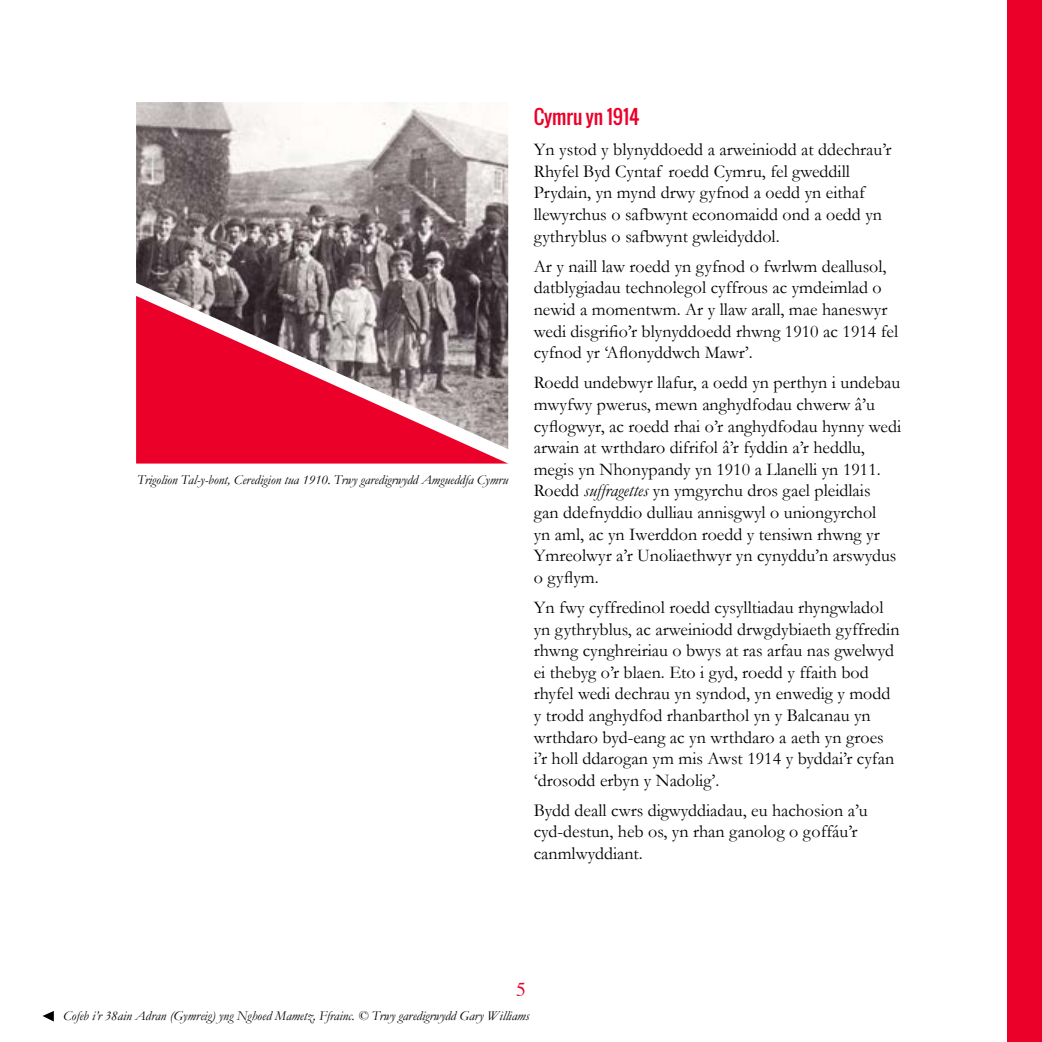
<style>
.page{position:relative;width:1042px;height:1042px;background:#fff}
.page>*{position:absolute;margin:0;border:0;box-sizing:border-box;transform-origin:0 0}
.Headings{font:19.5px "Oswald";color:#eb0029}
.t1{font:19.5px "Times";color:#eb0029}
.body_text{font:18px/21.6px "Garamond";color:#000}
.t2{font:italic 13.5px "Garamond";color:#000}
.s1{font-style:italic}
</style>
<div class="page">
<div style="left:1008px;top:0;width:34px;height:1042px;background:#eb0029"></div>
<div style="left:136px;top:449px;width:371px;height:14px;background:#eb0029"></div>
<img style="left:136px;top:102px;width:372px;height:347px">
<svg style="left:43px;top:1011px;width:11px;height:10px"></svg>
<p class="t2" style="left:137px;top:472px;width:372px">Trigolion Tal-y-bont, Ceredigion tua 1910. Trwy garedigrwydd Amgueddfa Cymru</p>
<p class="Headings" style="left:534px;top:102px;width:107px">CYMRU YN 1914</p>
<p class="body_text" style="left:534px;top:139px;width:359px">Yn ystod y blynyddoedd a arweiniodd at ddechrau’r Rhyfel Byd Cyntaf roedd Cymru, fel gweddill Prydain, yn mynd drwy gyfnod a oedd yn eithaf llewyrchus o safbwynt economaidd ond a oedd yn gythryblus o safbwynt gwleidyddol.</p>
<p class="body_text" style="left:534px;top:255px;width:366px">Ar y naill law roedd yn gyfnod o fwrlwm deallusol, datblygiadau technolegol cyffrous ac ymdeimlad o newid a momentwm. Ar y llaw arall, mae haneswyr wedi disgrifio’r blynyddoedd rhwng 1910 ac 1914 fel cyfnod yr ‘Aflonyddwch Mawr’.</p>
<p class="body_text" style="left:534px;top:372px;width:369px">Roedd undebwyr llafur, a oedd yn perthyn i undebau mwyfwy pwerus, mewn anghydfodau chwerw â’u cyflogwyr, ac roedd rhai o’r anghydfodau hynny wedi arwain at wrthdaro difrifol â’r fyddin a’r heddlu, megis yn Nhonypandy yn 1910 a Llanelli yn 1911.<br>Roedd <span class="s1">suffragettes</span> yn ymgyrchu dros gael pleidlais<br>gan ddefnyddio dulliau annisgwyl o uniongyrchol<br>yn aml, ac yn Iwerddon roedd y tensiwn rhwng yr Ymreolwyr a’r Unoliaethwyr yn cynyddu’n arswydus o gyflym.</p>
<p class="body_text" style="left:534px;top:596px;width:367px">Yn fwy cyffredinol roedd cysylltiadau rhyngwladol yn gythryblus, ac arweiniodd drwgdybiaeth gyffredin rhwng cynghreiriau o bwys at ras arfau nas gwelwyd ei thebyg o’r blaen. Eto i gyd, roedd y ffaith bod rhyfel wedi dechrau yn syndod, yn enwedig y modd y trodd anghydfod rhanbarthol yn y Balcanau yn wrthdaro byd-eang ac yn wrthdaro a aeth yn groes i’r holl ddarogan ym mis Awst 1914 y byddai’r cyfan ‘drosodd erbyn y Nadolig’.</p>
<p class="body_text" style="left:534px;top:799px;width:335px">Bydd deall cwrs digwyddiadau, eu hachosion a’u cyd-destun, heb os, yn rhan ganolog o goffáu’r canmlwyddiant.</p>
<p class="t1" style="left:516px;top:977px;width:11px">5</p>
<p class="t2" style="left:63px;top:1008px;width:468px">Cofeb i’r 38ain Adran (Gymreig) yng Nghoed Mametz, Ffrainc. © Trwy garedigrwydd Gary Williams</p>
</div>
